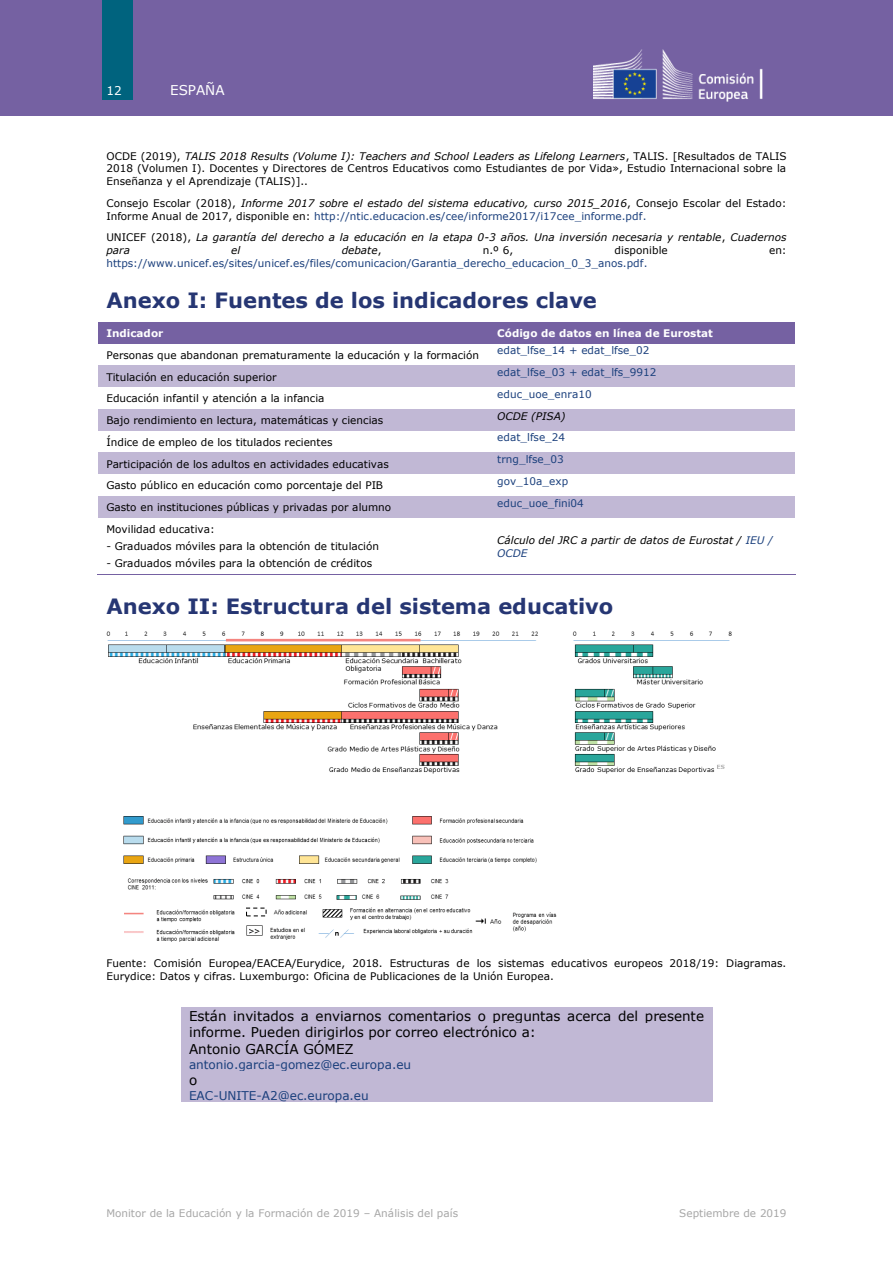
<style>
.page{position:relative;width:893px;height:1264px;background:#fff}
.page>*{position:absolute;margin:0;border:0;box-sizing:border-box;transform-origin:0 0}
.t1{font:700 21px "Verdana";color:#263673}
.t2{font:13.5px/16.5px "Verdana";color:#000}
.t3{font:13.5px "Verdana";letter-spacing:-.005em;color:#fff}
.t4{font:12px "Verdana";color:#1a3f7c}
.t5{font:12px "Verdana";color:#fff}
.t6{font:10.5px/12.8px "Verdana";color:#000}
.t7{font:10.5px "Verdana";letter-spacing:.005em;color:#1a3f7c}
.t8{font:italic 10.5px/12.8px "Verdana";letter-spacing:.005em;color:#000}
.t9{font:10.5px "Verdana";color:#a6a6a6}
.t10{font:700 10.5px "Verdana";letter-spacing:.005em;color:#fff}
.s1{font-style:italic}
.s2{color:#1a3f7c}
.s3{font-style:normal}
</style>
<div class="page">
<div style="left:0;top:0;width:893px;height:116px;background:#7561a2"></div>
<div style="left:102px;top:0;width:31px;height:99px;background:#00637e"></div>
<img style="left:593px;top:49px;width:170px;height:52px">
<div style="left:98px;top:322px;width:391px;height:21px;background:#7561a2"></div>
<div style="left:489px;top:322px;width:306px;height:21px;background:#7561a2"></div>
<div style="left:98px;top:365px;width:391px;height:22px;background:#c1b8d5"></div>
<div style="left:489px;top:365px;width:306px;height:22px;background:#c1b8d5"></div>
<div style="left:98px;top:409px;width:391px;height:21px;background:#c1b8d5"></div>
<div style="left:489px;top:409px;width:306px;height:21px;background:#c1b8d5"></div>
<div style="left:98px;top:452px;width:391px;height:22px;background:#c1b8d5"></div>
<div style="left:489px;top:452px;width:306px;height:22px;background:#c1b8d5"></div>
<div style="left:98px;top:496px;width:391px;height:21px;background:#c1b8d5"></div>
<div style="left:489px;top:496px;width:306px;height:21px;background:#c1b8d5"></div>
<hr style="left:97px;top:574px;width:392px;height:1px;background:#7561a2">
<hr style="left:489px;top:574px;width:306px;height:1px;background:#7561a2">
<div style="left:181px;top:1007px;width:531px;height:94px;background:#c1b8d5"></div>
<img style="left:106px;top:631px;width:626px;height:311px">
<p class="t5" style="left:106px;top:82px;width:17px">12</p>
<p class="t3" style="left:170px;top:81px;width:56px">ESPAÑA</p>
<p class="t6" style="left:106px;top:149px;width:682px;text-align:justify">OCDE (2019), <span class="s1">TALIS 2018 Results (Volume I): Teachers and School Leaders as Lifelong Learners</span>, TALIS. [Resultados de TALIS 2018 (Volumen I). Docentes y Directores de Centros Educativos como Estudiantes de por Vida», Estudio Internacional sobre la Enseñanza y el Aprendizaje (TALIS)]..</p>
<p class="t6" style="left:106px;top:196px;width:681px">Consejo Escolar (2018), <span class="s1">Informe 2017 sobre el estado del sistema educativo, curso 2015_2016</span>, Consejo Escolar del Estado:<br>Informe Anual de 2017, disponible en: <span class="s2">http://ntic.educacion.es/cee/informe2017/i17cee_informe.pdf.</span></p>
<p class="t8" style="left:106px;top:231px;width:682px"><span class="s3">UNICEF (2018),</span> La garantía del derecho a la educación en la etapa 0-3 años. Una inversión necesaria y rentable<span class="s3">,</span> Cuadernos para</p>
<p class="t8" style="left:231px;top:243px;width:11px">el</p>
<p class="t8" style="left:342px;top:243px;width:41px">debate<span class="s3">,</span></p>
<p class="t6" style="left:483px;top:243px;width:32px">n.º 6,</p>
<p class="t6" style="left:615px;top:243px;width:54px">disponible</p>
<p class="t6" style="left:769px;top:243px;width:19px">en:</p>
<p class="t7" style="left:106px;top:256px;width:543px">https://www.unicef.es/sites/unicef.es/files/comunicacion/Garantia_derecho_educacion_0_3_anos.pdf.</p>
<h1 class="t1" style="left:106px;top:287px;width:492px">Anexo I: Fuentes de los indicadores clave</h1>
<p class="t10" style="left:106px;top:326px;width:58px">Indicador</p>
<p class="t10" style="left:497px;top:326px;width:217px">Código de datos en línea de Eurostat</p>
<p class="t6" style="left:106px;top:348px;width:374px">Personas que abandonan prematuramente la educación y la formación</p>
<p class="t7" style="left:497px;top:343px;width:154px">edat_lfse_14 + edat_lfse_02</p>
<p class="t6" style="left:106px;top:370px;width:172px">Titulación en educación superior</p>
<p class="t7" style="left:497px;top:365px;width:161px">edat_lfse_03 + edat_lfs_9912</p>
<p class="t6" style="left:106px;top:391px;width:220px">Educación infantil y atención a la infancia</p>
<p class="t7" style="left:497px;top:387px;width:96px">educ_uoe_enra10</p>
<p class="t6" style="left:106px;top:413px;width:278px">Bajo rendimiento en lectura, matemáticas y ciencias</p>
<p class="t8" style="left:497px;top:409px;width:70px">OCDE (PISA)</p>
<p class="t6" style="left:106px;top:435px;width:228px">Índice de empleo de los titulados recientes</p>
<p class="t7" style="left:497px;top:430px;width:69px">edat_lfse_24</p>
<p class="t6" style="left:106px;top:457px;width:284px">Participación de los adultos en actividades educativas</p>
<p class="t7" style="left:497px;top:452px;width:68px">trng_lfse_03</p>
<p class="t6" style="left:106px;top:478px;width:278px">Gasto público en educación como porcentaje del PIB</p>
<p class="t7" style="left:497px;top:474px;width:72px">gov_10a_exp</p>
<p class="t6" style="left:106px;top:500px;width:286px">Gasto en instituciones públicas y privadas por alumno</p>
<p class="t7" style="left:497px;top:496px;width:88px">educ_uoe_fini04</p>
<p class="t6" style="left:106px;top:522px;width:110px">Movilidad educativa:</p>
<p class="t6" style="left:106px;top:539px;width:274px">- Graduados móviles para la obtención de titulación</p>
<p class="t6" style="left:106px;top:557px;width:267px">- Graduados móviles para la obtención de créditos</p>
<p class="t8" style="left:497px;top:533px;width:277px">Cálculo del JRC a partir de datos de Eurostat / <span class="s2">IEU /<br>OCDE</span></p>
<h1 class="t1" style="left:106px;top:592px;width:508px">Anexo II: Estructura del sistema educativo</h1>
<p class="t6" style="left:106px;top:956px;width:681px">Fuente: Comisión Europea/EACEA/Eurydice, 2018. Estructuras de los sistemas educativos europeos 2018/19: Diagramas.<br>Eurydice: Datos y cifras. Luxemburgo: Oficina de Publicaciones de la Unión Europea.</p>
<p class="t2" style="left:189px;top:1007px;width:517px">Están invitados a enviarnos comentarios o preguntas acerca del presente informe. Pueden dirigirlos por correo electrónico a:<br>Antonio GARCÍA GÓMEZ</p>
<p class="t4" style="left:189px;top:1056px;width:224px">antonio.garcia-gomez@ec.europa.eu</p>
<p class="t2" style="left:189px;top:1071px;width:10px">o</p>
<p class="t4" style="left:189px;top:1087px;width:181px">EAC-UNITE-A2@ec.europa.eu</p>
<p class="t9" style="left:106px;top:1206px;width:353px">Monitor de la Educación y la Formación de 2019 – Análisis del país</p>
<p class="t9" style="left:679px;top:1206px;width:109px">Septiembre de 2019</p>
</div>
